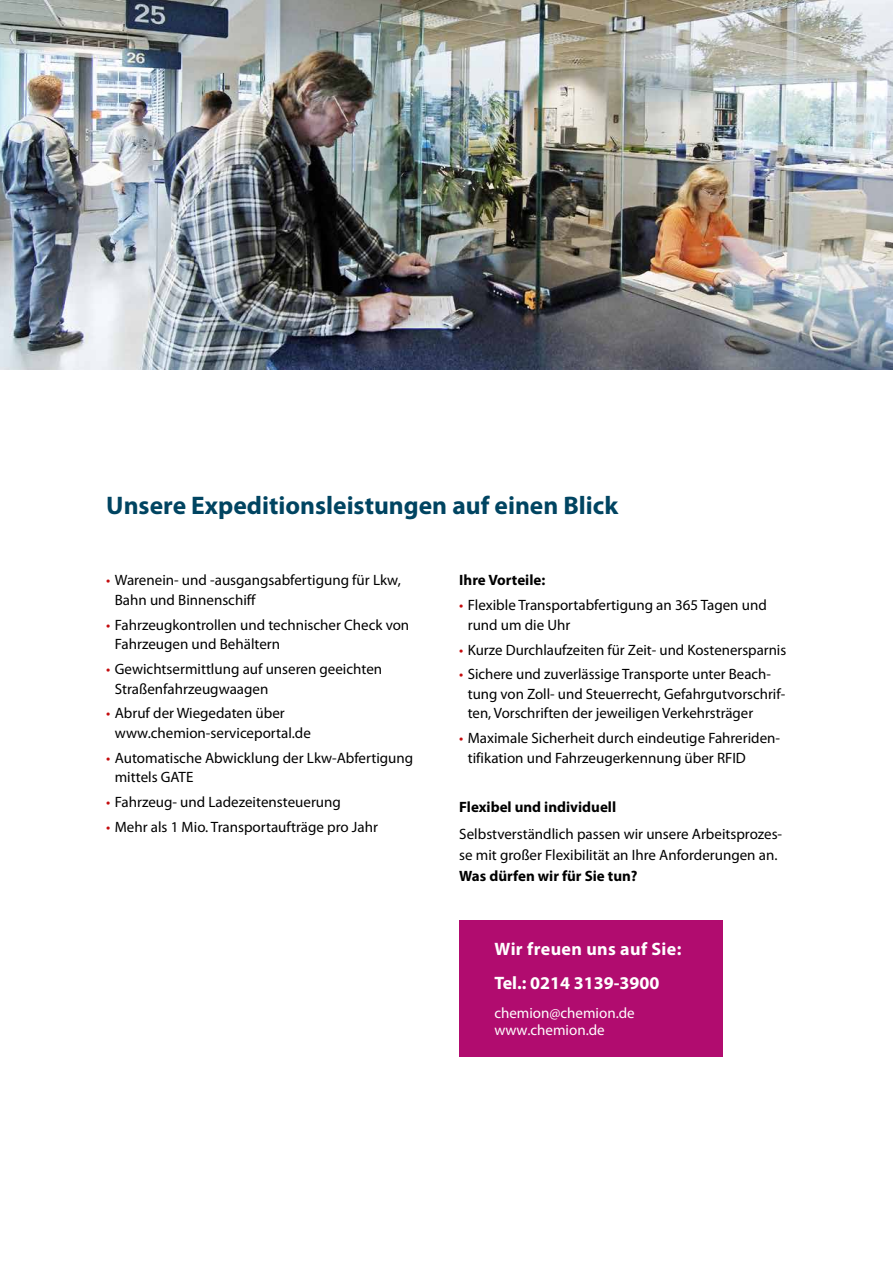
<style>
.page{position:relative;width:893px;height:1263px;background:#fff}
.page>*{position:absolute;margin:0;border:0;box-sizing:border-box;transform-origin:0 0}
.t1{font:700 25.5px "Myriad Pro";color:#004461}
.t2{font:700 18px/33.8px "Myriad Pro";letter-spacing:.02em;color:#fff}
.t3{font:15px/19.5px "Myriad Pro";color:#000}
.t4{font:700 15px "Myriad Pro";color:#000}
.t5{font:15px/16.5px "Myriad Pro";color:#fff}
.s1{color:#c40c0e}
</style>
<div class="page">
<div style="left:459px;top:921px;width:264px;height:136px;background:#b10c6f"></div>
<img style="left:0;top:0;width:893px;height:370px">
<h1 class="t1" style="left:106px;top:488px;width:513px">Unsere Expeditionsleistungen auf einen Blick</h1>
<p class="t3" style="left:115px;top:570px;width:288px;text-indent:-9px"><span class="s1">•</span> Warenein- und -ausgangsabfertigung für Lkw,<br>Bahn und Binnenschiff</p>
<p class="t3" style="left:115px;top:615px;width:296px;text-indent:-9px"><span class="s1">•</span> Fahrzeugkontrollen und technischer Check von<br>Fahrzeugen und Behältern</p>
<p class="t3" style="left:115px;top:659px;width:269px;text-indent:-9px"><span class="s1">•</span> Gewichtsermittlung auf unseren geeichten<br>Straßenfahrzeugwaagen</p>
<p class="t3" style="left:115px;top:703px;width:198px;text-indent:-9px"><span class="s1">•</span> Abruf der Wiegedaten über www.chemion-serviceportal.de</p>
<p class="t3" style="left:115px;top:748px;width:300px;text-indent:-9px"><span class="s1">•</span> Automatische Abwicklung der Lkw-Abfertigung mittels GATE</p>
<p class="t3" style="left:106px;top:792px;width:236px"><span class="s1">•</span> Fahrzeug- und Ladezeitensteuerung</p>
<p class="t3" style="left:106px;top:817px;width:273px"><span class="s1">•</span> Mehr als 1 Mio. Transportaufträge pro Jahr</p>
<p class="t4" style="left:459px;top:570px;width:88px">Ihre Vorteile:</p>
<p class="t3" style="left:468px;top:595px;width:301px;text-indent:-9px"><span class="s1">•</span> Flexible Transportabfertigung an 365 Tagen und rund um die Uhr</p>
<p class="t3" style="left:459px;top:639px;width:329px"><span class="s1">•</span> Kurze Durchlaufzeiten für Zeit- und Kostenersparnis</p>
<p class="t3" style="left:468px;top:664px;width:319px;text-indent:-8px"><span class="s1">•</span> Sichere und zuverlässige Transporte unter Beach&shy;tung von Zoll- und Steuerrecht, Gefahrgutvorschrif&shy;ten, Vorschriften der jeweiligen Verkehrsträger</p>
<p class="t3" style="left:468px;top:728px;width:314px;text-indent:-9px"><span class="s1">•</span> Maximale Sicherheit durch eindeutige Fahreriden&shy;tifikation und Fahrzeugerkennung über RFID</p>
<p class="t4" style="left:459px;top:797px;width:158px">Flexibel und individuell</p>
<p class="t3" style="left:459px;top:823px;width:324px;line-height:21px">Selbstverständlich passen wir unsere Arbeitsprozes&shy;se mit großer Flexibilität an Ihre Anforderungen an.</p>
<p class="t4" style="left:459px;top:866px;width:180px">Was dürfen wir für Sie tun?</p>
<p class="t2" style="left:494px;top:932px;width:189px">Wir freuen uns auf Sie:<br>Tel.: 0214 3139-3900</p>
<p class="t5" style="left:494px;top:1005px;width:142px">chemion@chemion.de www.chemion.de</p>
</div>
